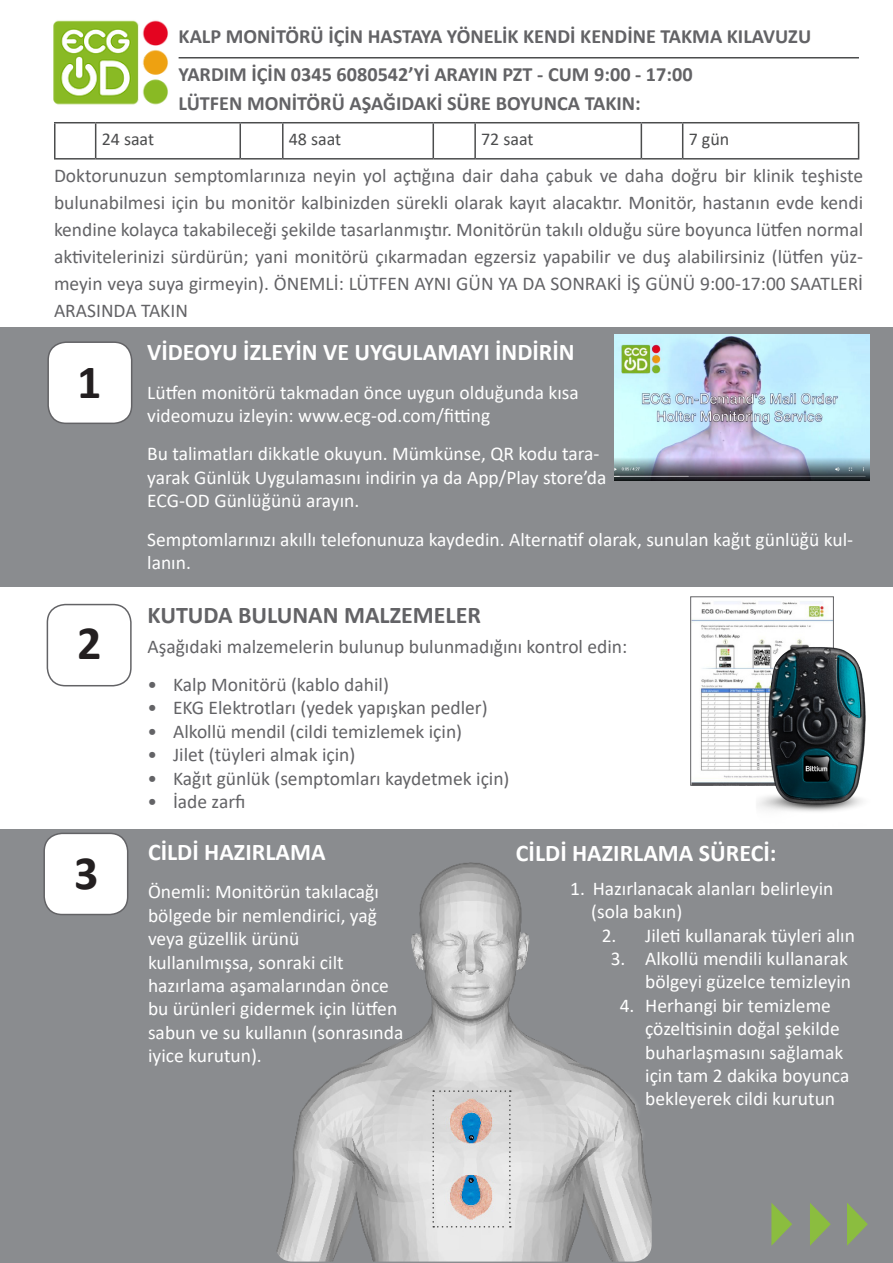
<style>
.page{position:relative;width:893px;height:1263px;background:#fff}
.page>*{position:absolute;margin:0;border:0;box-sizing:border-box;transform-origin:0 0}
.t1{font:700 48px "Calibri";color:#231f20}
.t2{font:700 24px "Calibri";color:#fff}
.t3{font:700 24px "Calibri";color:#636366}
.t4{font:700 20.25px "Calibri";color:#636366}
.t5{font:19.5px/23.4px "Calibri";color:#fff}
.t6{font:19.5px/27px "Calibri";color:#636366;text-align:justify}
.t7{font:18px "Calibri";color:#4b4c4d}
</style>
<div class="page">
<div style="left:0;top:830px;width:893px;height:433px;background:#8a8c8f"></div>
<div style="left:0;top:327px;width:893px;height:260px;background:#8a8c8f"></div>
<img style="left:276px;top:862px;width:376px;height:399px">
<img style="left:53px;top:20px;width:115px;height:85px">
<img style="left:692px;top:601px;width:132px;height:183px">
<div style="left:690px;top:596px;width:144px;height:190px;border:1px solid #636366"></div>
<hr style="left:179px;top:57px;width:680px;height:2px;background:#4b4c4d">
<div style="left:48px;top:342px;width:84px;height:81px;background:#fff;border-radius:18px"></div>
<div style="left:47px;top:341px;width:85px;height:83px;border:2px solid #636366;border-radius:18px"></div>
<img style="left:615px;top:335px;width:255px;height:145px">
<div style="left:47px;top:604px;width:85px;height:82px;border:2px solid #636366;border-radius:18px"></div>
<svg style="left:847px;top:1203px;width:21px;height:43px"></svg>
<svg style="left:810px;top:1203px;width:21px;height:43px"></svg>
<svg style="left:771px;top:1203px;width:21px;height:43px"></svg>
<img style="left:756px;top:608px;width:110px;height:204px">
<div style="left:44px;top:833px;width:84px;height:81px;background:#fff;border-radius:18px"></div>
<div style="left:43px;top:833px;width:85px;height:82px;border:2px solid #636366;border-radius:18px"></div>
<svg style="left:432px;top:1090px;width:79px;height:137px;background:#cdced0"></svg>
<hr style="left:54px;top:122px;width:42px;height:1px;background:#4b4c4d">
<hr style="left:54px;top:123px;width:2px;height:35px;background:#4b4c4d">
<hr style="left:96px;top:122px;width:144px;height:1px;background:#4b4c4d">
<hr style="left:95px;top:123px;width:1px;height:35px;background:#4b4c4d">
<hr style="left:240px;top:122px;width:43px;height:1px;background:#4b4c4d">
<hr style="left:239px;top:123px;width:2px;height:35px;background:#4b4c4d">
<hr style="left:283px;top:122px;width:150px;height:1px;background:#4b4c4d">
<hr style="left:282px;top:123px;width:2px;height:35px;background:#4b4c4d">
<hr style="left:433px;top:122px;width:42px;height:1px;background:#4b4c4d">
<hr style="left:433px;top:123px;width:1px;height:35px;background:#4b4c4d">
<hr style="left:475px;top:122px;width:166px;height:1px;background:#4b4c4d">
<hr style="left:474px;top:123px;width:2px;height:35px;background:#4b4c4d">
<hr style="left:641px;top:122px;width:42px;height:1px;background:#4b4c4d">
<hr style="left:641px;top:123px;width:1px;height:35px;background:#4b4c4d">
<hr style="left:683px;top:122px;width:176px;height:1px;background:#4b4c4d">
<hr style="left:682px;top:123px;width:1px;height:35px;background:#4b4c4d">
<hr style="left:858px;top:123px;width:1px;height:35px;background:#4b4c4d">
<hr style="left:54px;top:158px;width:42px;height:2px;background:#4b4c4d">
<hr style="left:96px;top:158px;width:144px;height:2px;background:#4b4c4d">
<hr style="left:240px;top:158px;width:43px;height:2px;background:#4b4c4d">
<hr style="left:283px;top:158px;width:150px;height:2px;background:#4b4c4d">
<hr style="left:433px;top:158px;width:42px;height:2px;background:#4b4c4d">
<hr style="left:475px;top:158px;width:166px;height:2px;background:#4b4c4d">
<hr style="left:641px;top:158px;width:42px;height:2px;background:#4b4c4d">
<hr style="left:683px;top:158px;width:176px;height:2px;background:#4b4c4d">
<p class="t4" style="left:179px;top:22px;width:634px">KALP MONİTÖRÜ İÇİN HASTAYA YÖNELİK KENDİ KENDİNE TAKMA KILAVUZU</p>
<p class="t4" style="left:179px;top:60px;width:516px">YARDIM İÇİN 0345 6080542’Yİ ARAYIN PZT - CUM 9:00 - 17:00</p>
<p class="t4" style="left:179px;top:89px;width:464px">LÜTFEN MONİTÖRÜ AŞAĞIDAKİ SÜRE BOYUNCA TAKIN:</p>
<p class="t7" style="left:102px;top:127px;width:54px">24 saat</p>
<p class="t7" style="left:289px;top:127px;width:54px">48 saat</p>
<p class="t7" style="left:481px;top:127px;width:54px">72 saat</p>
<p class="t7" style="left:689px;top:127px;width:42px">7 gün</p>
<p class="t6" style="left:54px;top:161px;width:811px">Doktorunuzun semptomlarınıza neyin yol açtığına dair daha çabuk ve daha doğru bir klinik teşhiste bulunabilmesi için bu monitör kalbinizden sürekli olarak kayıt alacaktır. Monitör, hastanın evde kendi kendine kolayca takabileceği şekilde tasarlanmıştır. Monitörün takılı olduğu süre boyunca lütfen normal aktivitelerinizi sürdürün; yani monitörü çıkarmadan egzersiz yapabilir ve duş alabilirsiniz (lütfen yüz&shy;meyin veya suya girmeyin). ÖNEMLİ: LÜTFEN AYNI GÜN YA DA SONRAKİ İŞ GÜNÜ 9:00-17:00 SAATLERİ ARASINDA TAKIN</p>
<p class="t1" style="left:77px;top:348px;width:26px">1</p>
<p class="t1" style="left:77px;top:609px;width:26px">2</p>
<p class="t1" style="left:74px;top:839px;width:26px">3</p>
<p class="t2" style="left:147px;top:335px;width:429px">VİDEOYU İZLEYİN VE UYGULAMAYI İNDİRİN</p>
<p class="t5" style="left:147px;top:380px;width:433px">Lütfen monitörü takmadan önce uygun olduğunda kısa videomuzu izleyin: www.ecg-od.com/fitting</p>
<p class="t5" style="left:147px;top:442px;width:461px">Bu talimatları dikkatle okuyun. Mümkünse, QR kodu tara&shy;yarak Günlük Uygulamasını indirin ya da App/Play store’da<br>ECG-OD Günlüğünü arayın.</p>
<p class="t5" style="left:147px;top:527px;width:707px">Semptomlarınızı akıllı telefonunuza kaydedin. Alternatif olarak, sunulan kağıt günlüğü kul&shy;lanın.</p>
<p class="t3" style="left:148px;top:598px;width:335px">KUTUDA BULUNAN MALZEMELER</p>
<p class="t6" style="left:148px;top:632px;width:481px">Aşağıdaki malzemelerin bulunup bulunmadığını kontrol edin:</p>
<p class="t6" style="left:148px;top:671px;width:243px">• Kalp Monitörü (kablo dahil)</p>
<p class="t6" style="left:148px;top:694px;width:342px">• EKG Elektrotları (yedek yapışkan pedler)</p>
<p class="t6" style="left:148px;top:717px;width:316px">• Alkollü mendil (cildi temizlemek için)</p>
<p class="t6" style="left:148px;top:741px;width:209px">• Jilet (tüyleri almak için)</p>
<p class="t6" style="left:148px;top:764px;width:363px">• Kağıt günlük (semptomları kaydetmek için)</p>
<p class="t6" style="left:148px;top:788px;width:99px">• İade zarfı</p>
<p class="t2" style="left:148px;top:835px;width:179px">CİLDİ HAZIRLAMA</p>
<p class="t2" style="left:516px;top:836px;width:262px">CİLDİ HAZIRLAMA SÜRECİ:</p>
<p class="t5" style="left:148px;top:880px;width:232px;text-align:justify">Önemli: Monitörün takılacağı bölgede bir nemlendirici, yağ veya güzellik ürünü</p>
<p class="t5" style="left:148px;top:950px;width:197px">kullanılmışsa, sonraki cilt</p>
<p class="t5" style="left:148px;top:973px;width:257px">hazırlama aşamalarından önce bu ürünleri gidermek için lütfen sabun ve su kullanın (sonrasında iyice kurutun).</p>
<p class="t5" style="left:591px;top:876px;width:244px;text-indent:-21px">1. Hazırlanacak alanları belirleyin (sola bakın)</p>
<p class="t5" style="left:602px;top:923px;width:255px">2. Jileti kullanarak tüyleri alın</p>
<p class="t5" style="left:611px;top:946px;width:242px;text-align:right">3. Alkollü mendili kullanarak bölgeyi güzelce temizleyin</p>
<p class="t5" style="left:645px;top:993px;width:206px;text-indent:-26px">4. Herhangi bir temizleme çözeltisinin doğal şekilde buharlaşmasını sağlamak için tam 2 dakika boyunca bekleyerek cildi kurutun</p>
</div>
